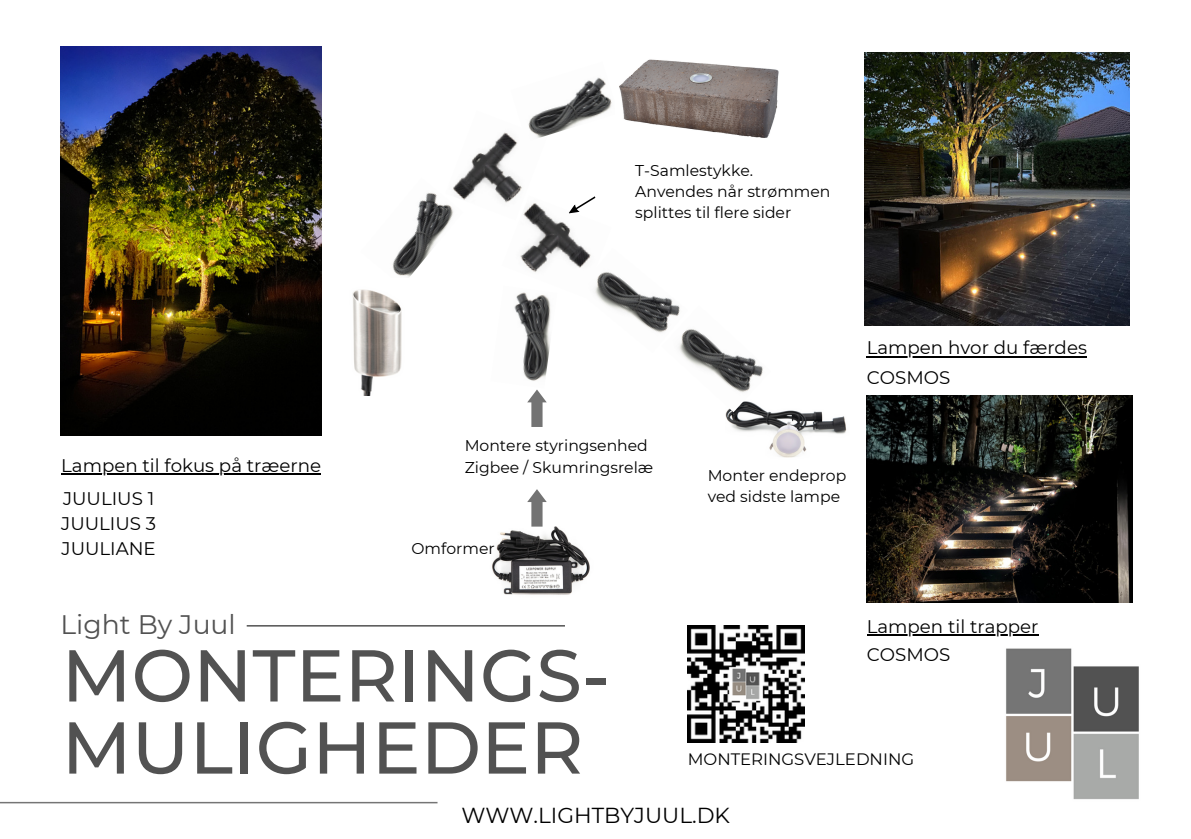
<style>
.page{position:relative;width:1191px;height:839px;background:#fff}
.page>*{position:absolute;margin:0;border:0;box-sizing:border-box;transform-origin:0 0}
.t1{font:500 73.2px "Montserrat";color:#525252}
.t2{font:26.8px "Montserrat";color:#525252}
.t3{font:21.6px "Montserrat";color:#000}
.t4{font:18.2px "Montserrat";color:#000}
.t5{font:16.4px "Montserrat";color:#000}
.t6{font:15.6px "Montserrat";color:#000}
</style>
<div class="page">
<img style="left:492px;top:526px;width:98px;height:69px">
<img style="left:520px;top:215px;width:64px;height:57px">
<img style="left:462px;top:132px;width:85px;height:88px">
<img style="left:511px;top:77px;width:101px;height:65px">
<img style="left:392px;top:178px;width:71px;height:99px">
<img style="left:577px;top:248px;width:96px;height:85px">
<img style="left:725px;top:410px;width:122px;height:48px">
<img style="left:514px;top:292px;width:37px;height:89px">
<svg style="left:527px;top:389px;width:20px;height:38px"></svg>
<img style="left:867px;top:395px;width:266px;height:207px">
<img style="left:865px;top:52px;width:265px;height:273px">
<img style="left:619px;top:59px;width:160px;height:79px">
<img style="left:60px;top:46px;width:262px;height:389px">
<img style="left:352px;top:289px;width:50px;height:106px">
<svg style="left:566px;top:196px;width:30px;height:21px"></svg>
<hr style="left:61px;top:473px;width:260px;height:2px;background:#000">
<hr style="left:867px;top:356px;width:220px;height:1px;background:#000">
<hr style="left:867px;top:634px;width:172px;height:1px;background:#000">
<img style="left:661px;top:305px;width:110px;height:107px">
<svg style="left:527px;top:489px;width:20px;height:37px"></svg>
<hr style="left:247px;top:625px;width:318px;height:1px;background:#525252">
<hr style="left:0;top:801px;width:438px;height:2px;background:#757575">
<img style="left:1006px;top:648px;width:133px;height:152px">
<img style="left:688px;top:625px;width:117px;height:117px">
<p class="t4" style="left:61px;top:454px;width:261px">Lampen til fokus på træerne</p>
<p class="t4" style="left:63px;top:487px;width:93px">JUULIUS 1</p>
<p class="t4" style="left:61px;top:512px;width:96px">JUULIUS 3</p>
<p class="t4" style="left:62px;top:537px;width:96px">JUULIANE</p>
<p class="t2" style="left:60px;top:608px;width:177px">Light By Juul</p>
<p class="t6" style="left:635px;top:161px;width:119px">T-Samlestykke.</p>
<p class="t6" style="left:635px;top:182px;width:197px">Anvendes når strømmen</p>
<p class="t6" style="left:635px;top:203px;width:158px">splittes til flere sider</p>
<p class="t6" style="left:465px;top:436px;width:185px">Montere styringsenhed</p>
<p class="t6" style="left:465px;top:458px;width:190px">Zigbee / Skumringsrelæ</p>
<p class="t6" style="left:412px;top:538px;width:85px">Omformer</p>
<p class="t4" style="left:867px;top:336px;width:222px">Lampen hvor du færdes</p>
<p class="t4" style="left:867px;top:367px;width:85px">COSMOS</p>
<p class="t6" style="left:708px;top:466px;width:140px">Monter endeprop</p>
<p class="t6" style="left:708px;top:487px;width:134px">ved sidste lampe</p>
<p class="t4" style="left:867px;top:615px;width:173px">Lampen til trapper</p>
<p class="t1" style="left:62px;top:630px;width:550px">MONTERINGS-</p>
<p class="t1" style="left:62px;top:702px;width:523px">MULIGHEDER</p>
<p class="t4" style="left:867px;top:643px;width:85px">COSMOS</p>
<p class="t5" style="left:688px;top:749px;width:228px">MONTERINGSVEJLEDNING</p>
<p class="t3" style="left:462px;top:801px;width:270px">WWW.LIGHTBYJUUL.DK</p>
</div>
